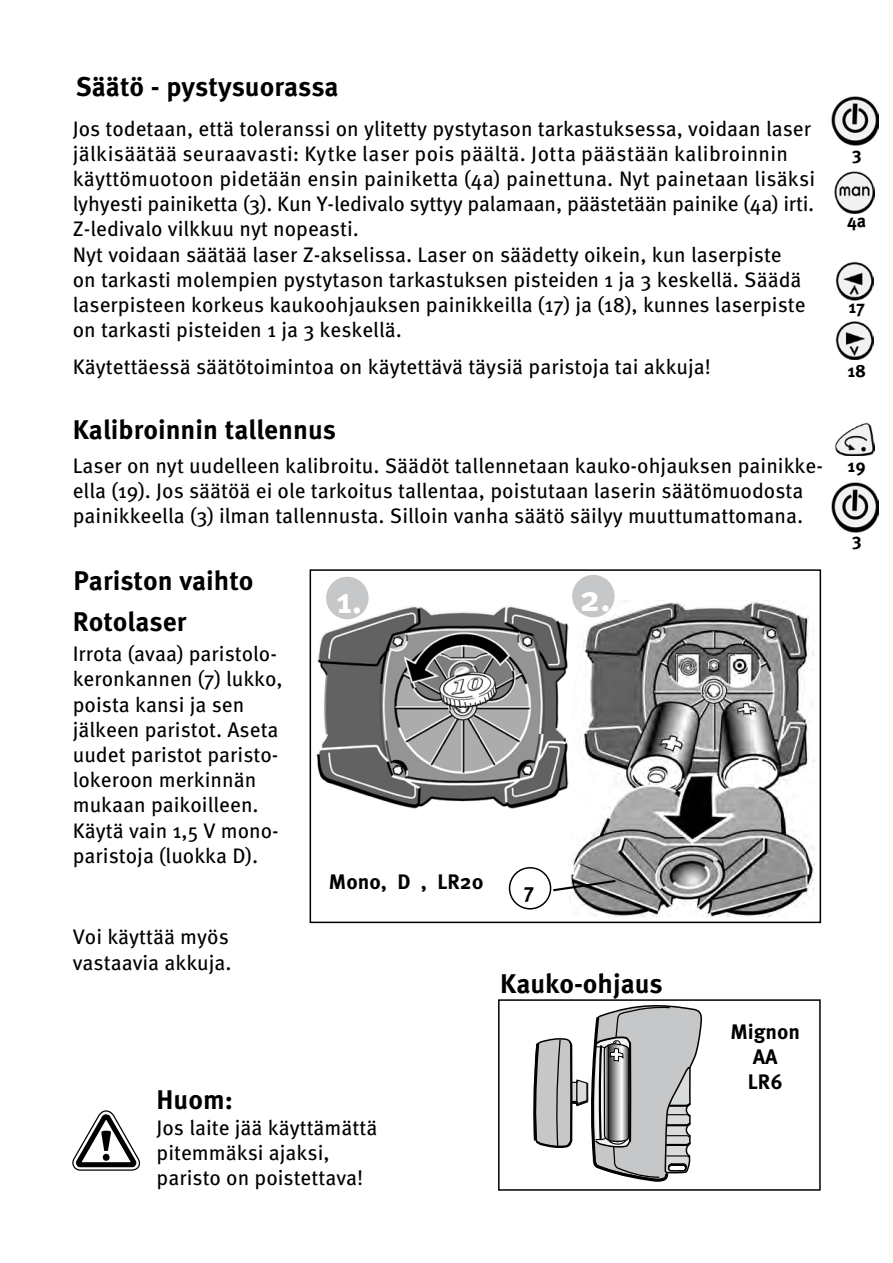
<style>
.page{position:relative;width:893px;height:1263px;background:#fff}
.page>*{position:absolute;margin:0;border:0;box-sizing:border-box;transform-origin:0 0}
.t1{font:700 36px "Meta Pro";color:#fff}
.t2{font:700 27px/40.2px "Meta Pro";color:#000}
.t3{font:21px/25.2px "Meta Pro";color:#000}
.t4{font:700 21px/25.2px "Meta Pro";color:#000;text-align:center}
.t5{font:700 18px "Meta Pro";color:#000}
</style>
<div class="page">
<div style="left:831px;top:483px;width:51px;height:51px;background:linear-gradient(to bottom,#fff,#fff)"></div>
<img style="left:831px;top:483px;width:47px;height:49px">
<img style="left:831px;top:97px;width:47px;height:49px">
<img style="left:834px;top:172px;width:41px;height:41px">
<img style="left:836px;top:261px;width:37px;height:39px">
<img style="left:836px;top:322px;width:37px;height:38px">
<img style="left:834px;top:423px;width:41px;height:33px">
<img style="left:570px;top:600px;width:245px;height:317px">
<div style="left:310px;top:569px;width:511px;height:354px;border:2px solid #000"></div>
<div style="left:316px;top:603px;width:255px;height:229px;background:#fff"></div>
<img style="left:316px;top:606px;width:252px;height:203px">
<svg style="left:551px;top:878px;width:67px;height:15px"></svg>
<div style="left:509px;top:867px;width:42px;height:42px;border:2px solid #000;border-radius:50%"></div>
<div style="left:326px;top:577px;width:43px;height:42px;background:#c6c7c8;border-radius:50%"></div>
<div style="left:572px;top:575px;width:43px;height:42px;background:#c6c7c8;border-radius:50%"></div>
<svg style="left:72px;top:1110px;width:68px;height:61px"></svg>
<div style="left:498px;top:999px;width:323px;height:192px;border:2px solid #000"></div>
<svg style="left:532px;top:999px;width:171px;height:183px"></svg>
<p class="t2" style="left:76px;top:64px;width:264px">Säätö - pystysuorassa</p>
<p class="t3" style="left:73px;top:114px;width:744px">Jos todetaan, että toleranssi on ylitetty pystytason tarkastuksessa, voidaan laser jälkisäätää seuraavasti: Kytke laser pois päältä. Jotta päästään kalibroinnin käyttömuotoon pidetään ensin painiketta (4a) painettuna. Nyt painetaan lisäksi lyhyesti painiketta (3). Kun Y-ledivalo syttyy palamaan, päästetään painike (4a) irti.<br>Z-ledivalo vilkkuu nyt nopeasti.<br>Nyt voidaan säätää laser Z-akselissa. Laser on säädetty oikein, kun laserpiste<br>on tarkasti molempien pystytason tarkastuksen pisteiden 1 ja 3 keskellä. Säädä laserpisteen korkeus kaukoohjauksen painikkeilla (17) ja (18), kunnes laserpiste on tarkasti pisteiden 1 ja 3 keskellä.</p>
<p class="t3" style="left:73px;top:353px;width:640px">Käytettäessä säätötoimintoa on käytettävä täysiä paristoja tai akkuja!</p>
<p class="t2" style="left:73px;top:408px;width:265px">Kalibroinnin tallennus</p>
<p class="t3" style="left:73px;top:451px;width:752px">Laser on nyt uudelleen kalibroitu. Säädöt tallennetaan kauko-ohjauksen painikke&shy;ella (19). Jos säätöä ei ole tarkoitus tallentaa, poistutaan laserin säätömuodosta painikkeella (3) ilman tallennusta. Silloin vanha säätö säilyy muuttumattomana.</p>
<p class="t2" style="left:73px;top:559px;width:182px">Pariston vaihto<br>Rotolaser</p>
<p class="t3" style="left:73px;top:640px;width:212px">Irrota (avaa) paristolo&shy;keronkannen (7) lukko, poista kansi ja sen jälkeen paristot. Aseta uudet paristot paristo&shy;lokeroon merkinnän mukaan paikoilleen.<br>Käytä vain 1,5 V mono&shy;paristoja (luokka D).</p>
<p class="t3" style="left:73px;top:923px;width:160px">Voi käyttää myös vastaavia akkuja.</p>
<h1 class="t1" style="left:336px;top:572px;width:27px">1.</h1>
<h1 class="t1" style="left:580px;top:570px;width:32px">2.</h1>
<p class="t4" style="left:329px;top:868px;width:156px">Mono, D , LR20</p>
<p class="t4" style="left:524px;top:876px;width:12px">7</p>
<p class="t2" style="left:500px;top:962px;width:164px">Kauko-ohjaus</p>
<p class="t2" style="left:157px;top:1078px;width:78px">Huom:</p>
<p class="t3" style="left:157px;top:1113px;width:222px">Jos laite jää käyttämättä pitemmäksi ajaksi, paristo on poistettava!</p>
<p class="t4" style="left:730px;top:1018px;width:71px">Mignon<br>AA<br>LR6</p>
<p class="t5" style="left:852px;top:139px;width:11px">3</p>
<p class="t5" style="left:847px;top:206px;width:21px">4a</p>
<p class="t5" style="left:848px;top:293px;width:18px">17</p>
<p class="t5" style="left:847px;top:357px;width:20px">18</p>
<p class="t5" style="left:848px;top:451px;width:20px">19</p>
<p class="t5" style="left:852px;top:526px;width:11px">3</p>
</div>
